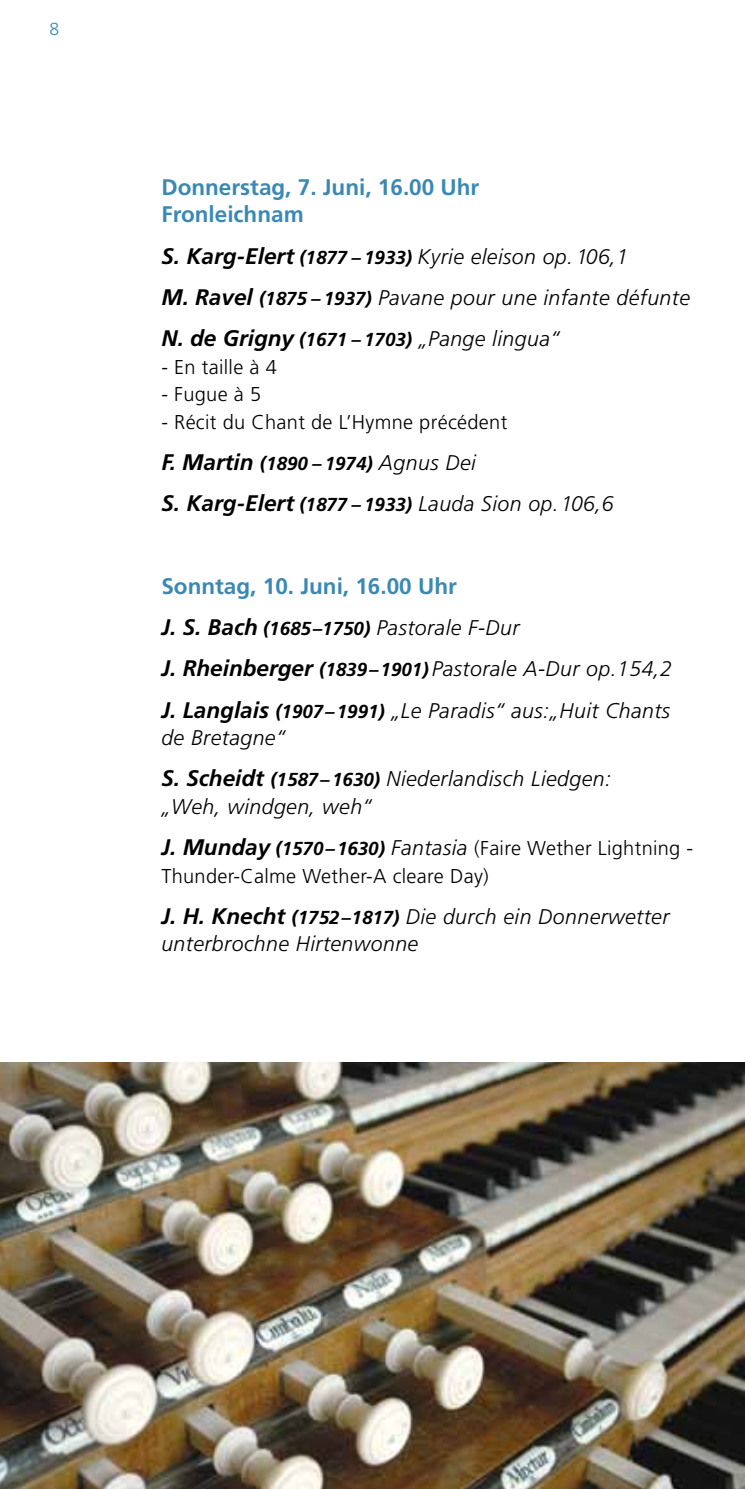
<style>
.page{position:relative;width:745px;height:1489px;background:#fff}
.page>*{position:absolute;margin:0;border:0;box-sizing:border-box;transform-origin:0 0}
.t1{font:700 22.5px/27.5px "Frutiger";color:#3a89b4}
.t2{font:italic 300 21.25px/41.2px "Frutiger";letter-spacing:.02em;color:#000}
.t3{font:300 20px/27.5px "Frutiger";letter-spacing:.015em;color:#000}
.t4{font:italic 700 18.75px "Frutiger";color:#000}
.t5{font:300 17.5px "Frutiger";color:#3a89b4}
.s1{font-weight:700;font-size:22.5px}
.s2{font-weight:700;font-size:18.75px}
.s3{font-size:22.5px}
.s4{font-weight:300;font-size:21.25px}
.s5{font-weight:700;font-style:italic;font-size:22.5px}
.s6{font-weight:700;font-style:italic;font-size:18.75px}
.s7{font-style:italic;font-size:21.25px}
</style>
<div class="page">
<img style="left:0;top:1062px;width:744px;height:426px">
<p class="t5" style="left:50px;top:19px;width:11px">8</p>
<p class="t1" style="left:161px;top:173px;width:319px">Donnerstag, 7. Juni, 16.00 Uhr<br>Fronleichnam</p>
<p class="t2" style="left:161px;top:235px;width:529px"><span class="s1">S. Karg-Elert</span> <span class="s2">(1877 – 1933)</span> Kyrie eleison op. 106,1<br><span class="s1">M. Ravel</span> <span class="s2">(1875 – 1937)</span> Pavane pour une infante défunte<br><span class="s1">N. de Grigny</span> <span class="s2">(1671 – 1703)</span> „Pange lingua“</p>
<p class="t3" style="left:161px;top:353px;width:117px">- En taille à 4</p>
<p class="t3" style="left:161px;top:380px;width:101px">- Fugue à 5</p>
<p class="t3" style="left:161px;top:408px;width:347px">- Récit du Chant de L’Hymne précédent</p>
<p class="t4" style="left:161px;top:452px;width:316px"><span class="s3">F. Martin</span> (1890 – 1974) <span class="s4">Agnus Dei</span></p>
<p class="t2" style="left:161px;top:483px;width:453px"><span class="s1">S. Karg-Elert</span> <span class="s2">(1877 – 1933)</span> Lauda Sion op. 106,6</p>
<p class="t1" style="left:161px;top:572px;width:297px">Sonntag, 10. Juni, 16.00 Uhr</p>
<p class="t2" style="left:161px;top:607px;width:512px"><span class="s1">J. S. Bach</span> <span class="s2">(1685–1750)</span> Pastorale F-Dur<br><span class="s1">J. Rheinberger</span> <span class="s2">(1839– 1901)</span> Pastorale A-Dur op.154,2<br><span class="s1">J. Langlais</span> <span class="s2">(1907– 1991)</span> „Le Paradis“ aus:„Huit Chants</p>
<p class="t2" style="left:161px;top:717px;width:451px">de Bretagne“<br><span class="s1">S. Scheidt</span> <span class="s2">(1587– 1630)</span> Niederlandisch Liedgen:</p>
<p class="t2" style="left:161px;top:785px;width:212px">„Weh, windgen, weh“</p>
<p class="t3" style="left:161px;top:834px;width:533px"><span class="s5">J. Munday</span> <span class="s6">(1570– 1630)</span> <span class="s7">Fantasia</span> (Faire Wether Lightning -<br>Thunder-Calme Wether-A cleare Day)</p>
<p class="t2" style="left:161px;top:902px;width:509px;line-height:27.5px"><span class="s1">J. H. Knecht</span> <span class="s2">(1752– 1817)</span> Die durch ein Donnerwetter unterbrochne Hirtenwonne</p>
</div>
